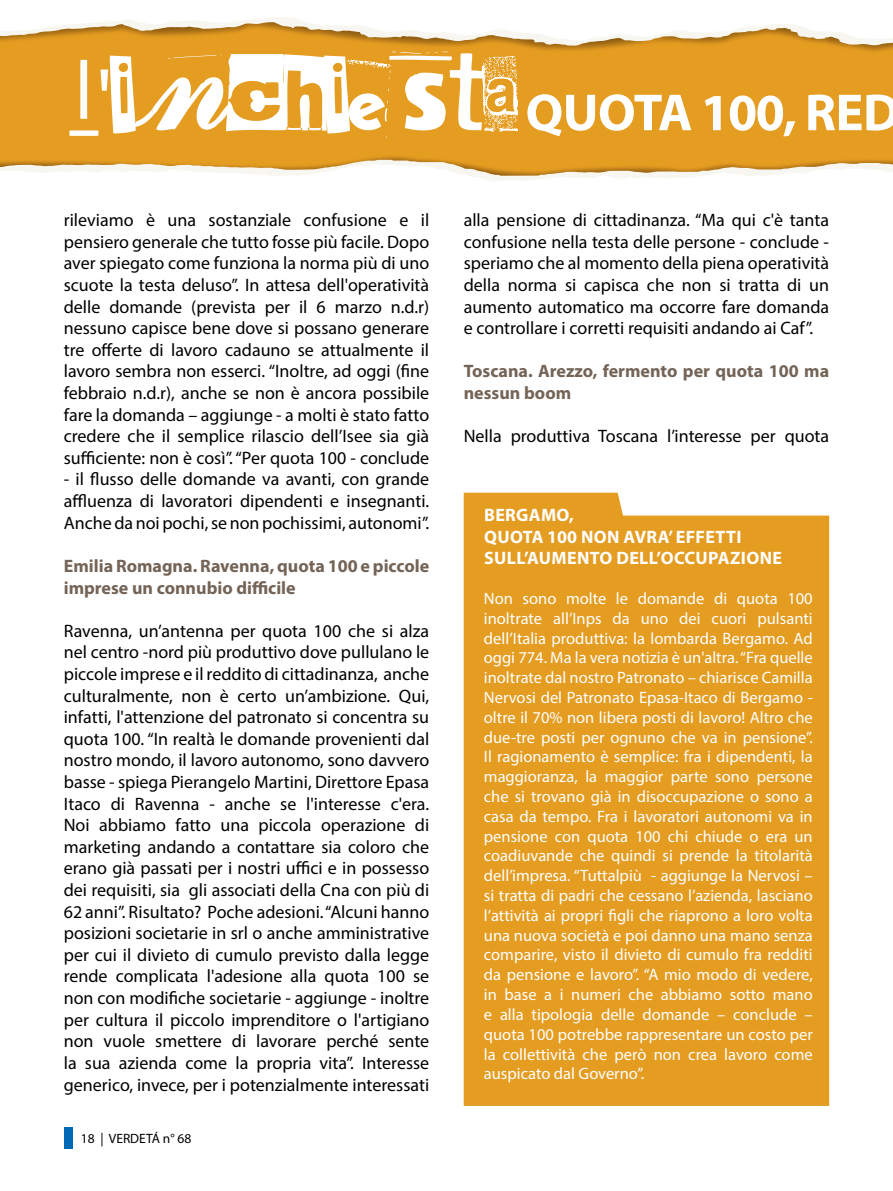
<style>
.page{position:relative;width:893px;height:1191px;background:#fff}
.page>*{position:absolute;margin:0;border:0;box-sizing:border-box;transform-origin:0 0}
.t1{font:700 52.5px "Myriad Pro";letter-spacing:-.02em;color:#fff}
.t2{font:18px/21.6px "Myriad Pro";color:#000;text-align:justify}
.t3{font:700 18px/21.6px "Myriad Pro";color:#746457}
.t4{font:700 18px/21.6px "Myriad Pro";letter-spacing:.02em;color:#fff}
.t5{font:16.5px/19.8px "Myriad Pro";color:#fff;text-align:justify}
.t6{font:13.5px "Myriad Pro";color:#000}
.s1{font-family:"Anonymous Clippings";font-weight:400;font-size:88.5px}
.s2{font-weight:400;font-size:88.5px}
</style>
<div class="page">
<div style="left:64px;top:1127px;width:8px;height:21px;background:#0069b4"></div>
<div style="left:0;top:62px;width:893px;height:91px;background:#e49c21"></div>
<svg style="left:0;top:17px;width:893px;height:45px"></svg>
<svg style="left:0;top:153px;width:893px;height:29px"></svg>
<div style="left:464px;top:493px;width:365px;height:613px;background:#e49c21"></div>
<h1 class="t1" style="left:69px;top:78px;width:832px"><span class="s1">L</span><span class="s2">'</span><span class="s1">INCHIESTA</span> QUOTA 100, RED</h1>
<p class="t2" style="left:64px;top:209px;width:367px">rileviamo è una sostanziale confusione e il pensiero generale che tutto fosse più facile. Dopo aver spiegato come funziona la norma più di uno scuote la testa deluso”. In attesa dell'operatività delle domande (prevista per il 6 marzo n.d.r) nessuno capisce bene dove si possano generare tre offerte di lavoro cadauno se attualmente il lavoro sembra non esserci. “Inoltre, ad oggi (fine febbraio n.d.r), anche se non è ancora possibile fare la domanda – aggiunge - a molti è stato fatto credere che il semplice rilascio dell’Isee sia già sufficiente: non è così”. “Per quota 100 - conclude</p>
<p class="t2" style="left:64px;top:468px;width:367px">- il flusso delle domande va avanti, con grande affluenza di lavoratori dipendenti e insegnanti.<br>Anche da noi pochi, se non pochissimi, autonomi”.</p>
<p class="t3" style="left:64px;top:554px;width:367px">Emilia Romagna. Ravenna, quota 100 e piccole imprese un connubio difficile</p>
<p class="t2" style="left:64px;top:619px;width:367px">Ravenna, un’antenna per quota 100 che si alza nel centro -nord più produttivo dove pullulano le piccole imprese e il reddito di cittadinanza, anche culturalmente, non è certo un’ambizione. Qui, infatti, l'attenzione del patronato si concentra su quota 100. “In realtà le domande provenienti dal nostro mondo, il lavoro autonomo, sono davvero basse - spiega Pierangelo Martini, Direttore Epasa Itaco di Ravenna - anche se l'interesse c'era.<br>Noi abbiamo fatto una piccola operazione di marketing andando a contattare sia coloro che erano già passati per i nostri uffici e in possesso dei requisiti, sia gli associati della Cna con più di 62 anni”. Risultato? Poche adesioni. “Alcuni hanno posizioni societarie in srl o anche amministrative per cui il divieto di cumulo previsto dalla legge rende complicata l'adesione alla quota 100 se non con modifiche societarie - aggiunge - inoltre per cultura il piccolo imprenditore o l'artigiano non vuole smettere di lavorare perché sente la sua azienda come la propria vita”. Interesse generico, invece, per i potenzialmente interessati</p>
<p class="t6" style="left:81px;top:1129px;width:112px">18 | VERDETÁ n° 68</p>
<p class="t2" style="left:464px;top:209px;width:367px">alla pensione di cittadinanza. “Ma qui c'è tanta confusione nella testa delle persone - conclude - speriamo che al momento della piena operatività della norma si capisca che non si tratta di un aumento automatico ma occorre fare domanda e controllare i corretti requisiti andando ai Caf”.</p>
<p class="t3" style="left:464px;top:360px;width:367px">Toscana. Arezzo, fermento per quota 100 ma nessun boom</p>
<p class="t2" style="left:464px;top:425px;width:367px">Nella produttiva Toscana l’interesse per quota</p>
<p class="t4" style="left:484px;top:503px;width:300px">BERGAMO,<br>QUOTA 100 NON AVRA’ EFFETTI<br>SULL’AUMENTO DELL’OCCUPAZIONE</p>
<p class="t5" style="left:484px;top:588px;width:330px">Non sono molte le domande di quota 100 inoltrate all’Inps da uno dei cuori pulsanti dell’Italia produttiva: la lombarda Bergamo. Ad oggi 774. Ma la vera notizia è un'altra. “Fra quelle inoltrate dal nostro Patronato – chiarisce Camilla Nervosi del Patronato Epasa-Itaco di Bergamo - oltre il 70% non libera posti di lavoro! Altro che due-tre posti per ognuno che va in pensione”.<br>Il ragionamento è semplice: fra i dipendenti, la maggioranza, la maggior parte sono persone che si trovano già in disoccupazione o sono a casa da tempo. Fra i lavoratori autonomi va in pensione con quota 100 chi chiude o era un coadiuvande che quindi si prende la titolarità dell’impresa. “Tuttalpiù - aggiunge la Nervosi – si tratta di padri che cessano l’azienda, lasciano l’attività ai propri figli che riaprono a loro volta una nuova società e poi danno una mano senza comparire, visto il divieto di cumulo fra redditi da pensione e lavoro”. “A mio modo di vedere, in base a i numeri che abbiamo sotto mano e alla tipologia delle domande – conclude – quota 100 potrebbe rappresentare un costo per la collettività che però non crea lavoro come auspicato dal Governo”.</p>
</div>
